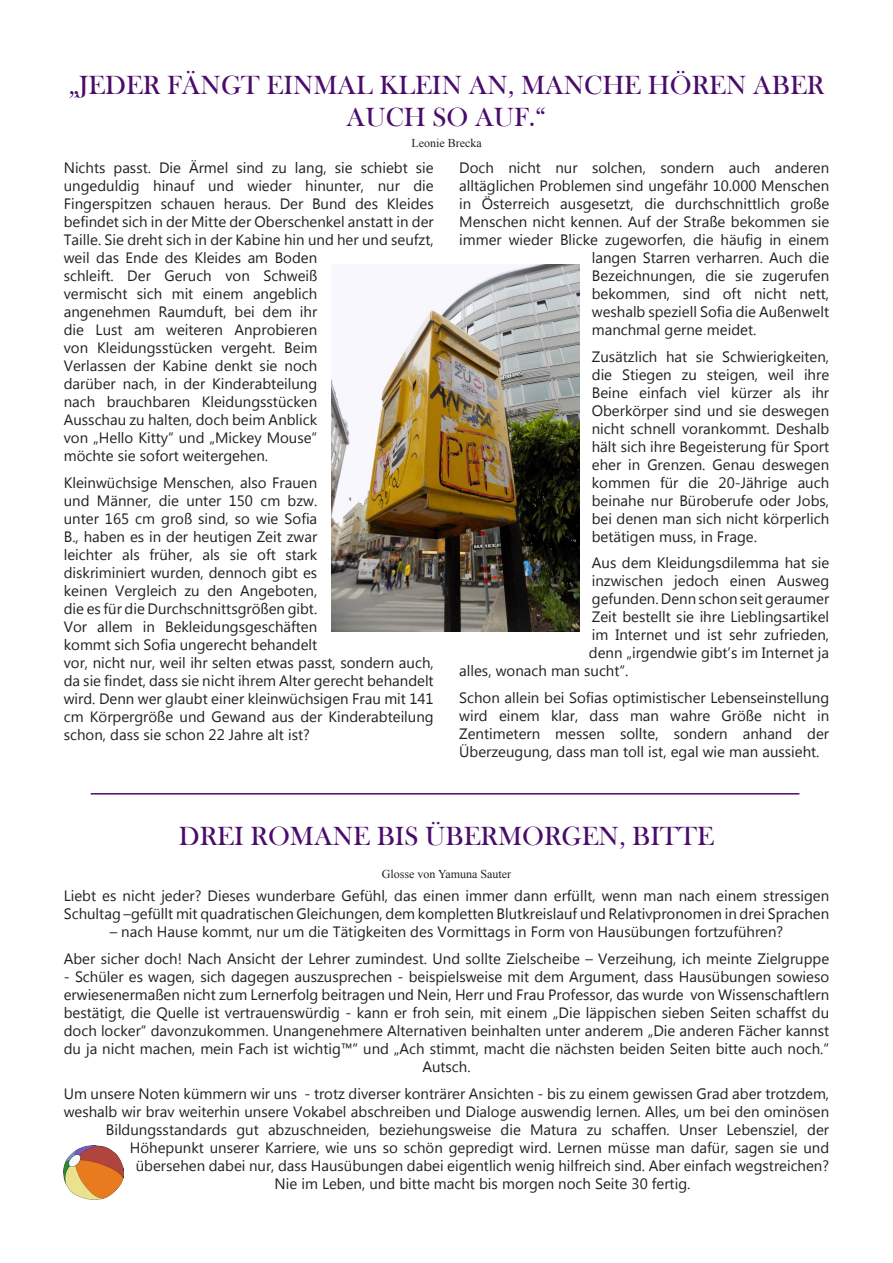
<style>
.page{position:relative;width:893px;height:1263px;background:#fff}
.page>*{position:absolute;margin:0;border:0;box-sizing:border-box;transform-origin:0 0}
.Überschrift_Neu{font:27px/32.4px "Bask Old Face";color:#4b0b6c;text-align:center}
.Text_1{font:15px/18px "Lao UI";color:#231f20}
.Name{font:12px "Times New Roman";color:#231f20}
</style>
<div class="page">
<img style="left:331px;top:265px;width:249px;height:366px">
<hr style="left:91px;top:793px;width:708px;height:1px;background:#4b0b6c">
<img style="left:64px;top:1145px;width:59px;height:54px">
<p class="Überschrift_Neu" style="left:68px;top:69px;width:757px">„JEDER FÄNGT EINMAL KLEIN AN, MANCHE HÖREN ABER<br>AUCH SO AUF.“</p>
<p class="Name" style="left:411px;top:134px;width:72px">Leonie Brecka</p>
<p class="Text_1" style="left:64px;top:158px;width:371px">Nichts passt. Die Ärmel sind zu lang, sie schiebt sie ungeduldig hinauf und wieder hinunter, nur die Fingerspitzen schauen heraus. Der Bund des Kleides befindet sich in der Mitte der Oberschenkel anstatt in der Taille. Sie dreht sich in der Kabine hin und her und seufzt, weil das Ende des Kleides am Boden<br>schleift. Der Geruch von Schweiß<br>vermischt sich mit einem angeblich<br>angenehmen Raumduft, bei dem ihr<br>die Lust am weiteren Anprobieren<br>von Kleidungsstücken vergeht. Beim<br>Verlassen der Kabine denkt sie noch<br>darüber nach, in der Kinderabteilung<br>nach brauchbaren Kleidungsstücken<br>Ausschau zu halten, doch beim Anblick<br>von „Hello Kitty“ und „Mickey Mouse“<br>möchte sie sofort weitergehen.</p>
<p class="Text_1" style="left:64px;top:473px;width:371px">Kleinwüchsige Menschen, also Frauen<br>und Männer, die unter 150 cm bzw.<br>unter 165 cm groß sind, so wie Sofia<br>B., haben es in der heutigen Zeit zwar<br>leichter als früher, als sie oft stark<br>diskriminiert wurden, dennoch gibt es<br>keinen Vergleich zu den Angeboten,<br>die es für die Durchschnittsgrößen gibt.<br>Vor allem in Bekleidungsgeschäften<br>kommt sich Sofia ungerecht behandelt<br>vor, nicht nur, weil ihr selten etwas passt, sondern auch, da sie findet, dass sie nicht ihrem Alter gerecht behandelt wird. Denn wer glaubt einer kleinwüchsigen Frau mit 141 cm Körpergröße und Gewand aus der Kinderabteilung schon, dass sie schon 22 Jahre alt ist?</p>
<p class="Text_1" style="left:459px;top:158px;width:371px">Doch nicht nur solchen, sondern auch anderen</p>
<p class="Text_1" style="left:459px;top:176px;width:371px">alltäglichen Problemen sind ungefähr 10.000 Menschen</p>
<p class="Text_1" style="left:459px;top:194px;width:371px">in Österreich ausgesetzt, die durchschnittlich große</p>
<p class="Text_1" style="left:459px;top:212px;width:371px">Menschen nicht kennen. Auf der Straße bekommen sie</p>
<p class="Text_1" style="left:459px;top:230px;width:371px">immer wieder Blicke zugeworfen, die häufig in einem</p>
<p class="Text_1" style="left:592px;top:248px;width:239px">langen Starren verharren. Auch die</p>
<p class="Text_1" style="left:592px;top:266px;width:239px">Bezeichnungen, die sie zugerufen</p>
<p class="Text_1" style="left:592px;top:284px;width:239px">bekommen, sind oft nicht nett,</p>
<p class="Text_1" style="left:592px;top:302px;width:239px">weshalb speziell Sofia die Außenwelt</p>
<p class="Text_1" style="left:592px;top:320px;width:166px">manchmal gerne meidet.</p>
<p class="Text_1" style="left:592px;top:347px;width:239px;text-align:justify">Zusätzlich hat sie Schwierigkeiten, die Stiegen zu steigen, weil ihre Beine einfach viel kürzer als ihr Oberkörper sind und sie deswegen nicht schnell vorankommt. Deshalb hält sich ihre Begeisterung für Sport eher in Grenzen. Genau deswegen kommen für die 20-Jährige auch beinahe nur Büroberufe oder Jobs, bei denen man sich nicht körperlich betätigen muss, in Frage.</p>
<p class="Text_1" style="left:592px;top:553px;width:239px">Aus dem Kleidungsdilemma hat sie</p>
<p class="Text_1" style="left:592px;top:571px;width:239px">inzwischen jedoch einen Ausweg</p>
<p class="Text_1" style="left:592px;top:589px;width:239px">gefunden. Denn schon seit geraumer</p>
<p class="Text_1" style="left:592px;top:607px;width:239px">Zeit bestellt sie ihre Lieblingsartikel</p>
<p class="Text_1" style="left:592px;top:625px;width:239px">im Internet und ist sehr zufrieden,</p>
<p class="Text_1" style="left:589px;top:643px;width:242px">denn „irgendwie gibt’s im Internet ja</p>
<p class="Text_1" style="left:459px;top:661px;width:171px">alles, wonach man sucht“.</p>
<p class="Text_1" style="left:459px;top:688px;width:371px;text-align:justify">Schon allein bei Sofias optimistischer Lebenseinstellung wird einem klar, dass man wahre Größe nicht in Zentimetern messen sollte, sondern anhand der Überzeugung, dass man toll ist, egal wie man aussieht.</p>
<p class="Überschrift_Neu" style="left:179px;top:820px;width:537px">DREI ROMANE BIS ÜBERMORGEN, BITTE</p>
<p class="Name" style="left:382px;top:865px;width:131px">Glosse von Yamuna Sauter</p>
<p class="Text_1" style="left:64px;top:886px;width:767px">Liebt es nicht jeder? Dieses wunderbare Gefühl, das einen immer dann erfüllt, wenn man nach einem stressigen<br>Schultag –gefüllt mit quadratischen Gleichungen, dem kompletten Blutkreislauf und Relativpronomen in drei Sprachen</p>
<p class="Text_1" style="left:110px;top:922px;width:675px">– nach Hause kommt, nur um die Tätigkeiten des Vormittags in Form von Hausübungen fortzuführen?</p>
<p class="Text_1" style="left:64px;top:949px;width:767px">Aber sicher doch! Nach Ansicht der Lehrer zumindest. Und sollte Zielscheibe – Verzeihung, ich meinte Zielgruppe</p>
<p class="Text_1" style="left:64px;top:967px;width:767px;text-align:center">- Schüler es wagen, sich dagegen auszusprechen - beispielsweise mit dem Argument, dass Hausübungen sowieso erwiesenermaßen nicht zum Lernerfolg beitragen und Nein, Herr und Frau Professor, das wurde von Wissenschaftlern bestätigt, die Quelle ist vertrauenswürdig - kann er froh sein, mit einem „Die läppischen sieben Seiten schaffst du doch locker“ davonzukommen. Unangenehmere Alternativen beinhalten unter anderem „Die anderen Fächer kannst du ja nicht machen, mein Fach ist wichtig™“ und „Ach stimmt, macht die nächsten beiden Seiten bitte auch noch.“ Autsch.</p>
<p class="Text_1" style="left:64px;top:1083px;width:767px">Um unsere Noten kümmern wir uns - trotz diverser konträrer Ansichten - bis zu einem gewissen Grad aber trotzdem,</p>
<p class="Text_1" style="left:64px;top:1101px;width:767px">weshalb wir brav weiterhin unsere Vokabel abschreiben und Dialoge auswendig lernen. Alles, um bei den ominösen</p>
<p class="Text_1" style="left:106px;top:1119px;width:725px">Bildungsstandards gut abzuschneiden, beziehungsweise die Matura zu schaffen. Unser Lebensziel, der</p>
<p class="Text_1" style="left:130px;top:1137px;width:701px">Höhepunkt unserer Karriere, wie uns so schön gepredigt wird. Lernen müsse man dafür, sagen sie und</p>
<p class="Text_1" style="left:136px;top:1155px;width:695px">übersehen dabei nur, dass Hausübungen dabei eigentlich wenig hilfreich sind. Aber einfach wegstreichen?</p>
<p class="Text_1" style="left:275px;top:1173px;width:417px">Nie im Leben, und bitte macht bis morgen noch Seite 30 fertig.</p>
</div>
